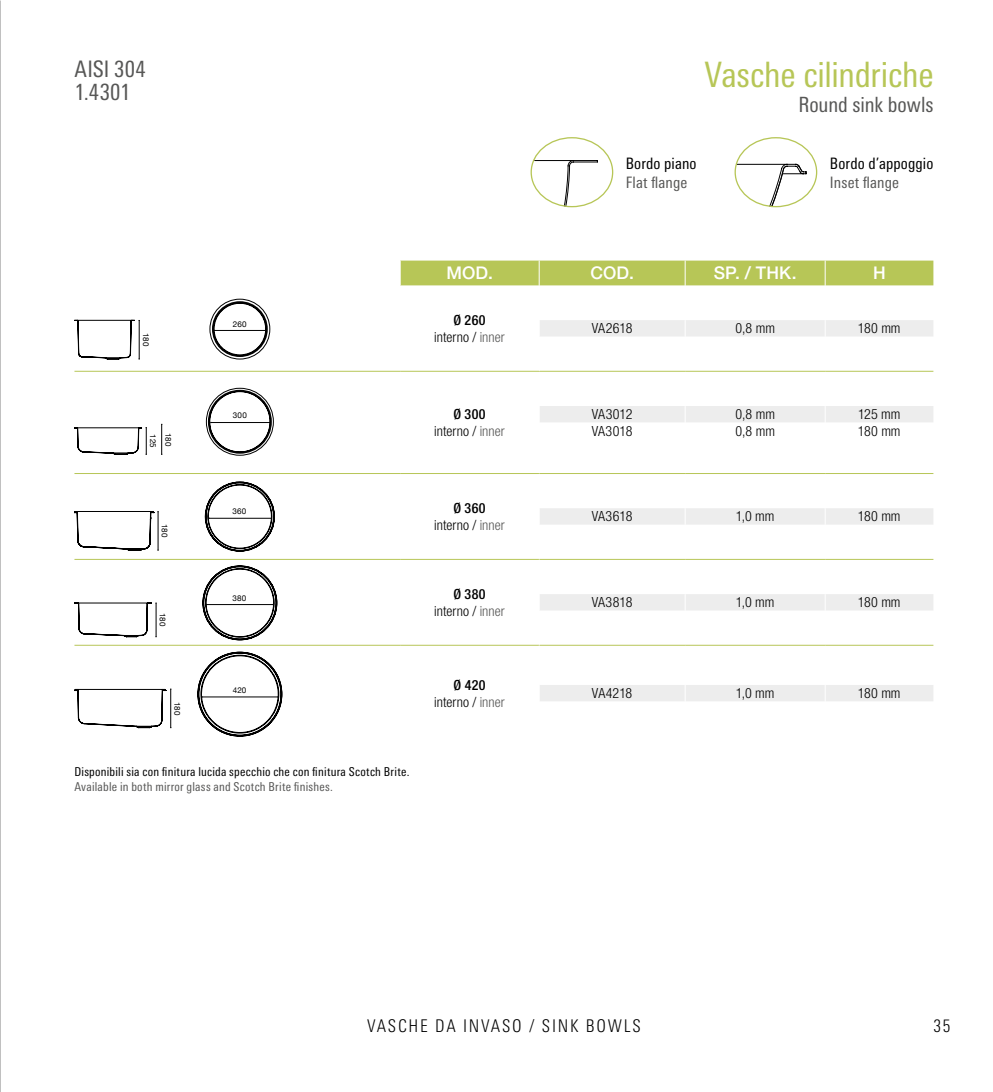
<style>
.page{position:relative;width:993px;height:1092px;background:#fff}
.page>*{position:absolute;margin:0;border:0;box-sizing:border-box;transform-origin:0 0}
.t1{font:condensed 35px "Linotype Univers";letter-spacing:-.01em;color:#b7c657}
.t2{font:condensed 22.75px/22.8px "Linotype Univers";letter-spacing:.005em;color:#575756}
.t3{font:condensed 21px "Linotype Univers";letter-spacing:-.005em;color:#575756}
.t4{font:300 condensed 17.5px "Linotype Univers";letter-spacing:.1em;color:#000}
.t5{font:500 17.5px "Helvetica Neue LT Std";letter-spacing:.005em;color:#fff}
.t6{font:condensed 15.75px "Linotype Univers";letter-spacing:.01em;color:#000}
.t7{font:condensed 15.75px "Linotype Univers";letter-spacing:.01em;color:#575756}
.t8{font:300 condensed 14px/16.8px "Helvetica Neue LT Std";letter-spacing:.005em;color:#000;text-align:center}
.t9{font:condensed 12.25px "Linotype Univers";letter-spacing:.02em;color:#000}
.t10{font:condensed 12.25px "Linotype Univers";letter-spacing:.02em;color:#575756}
.t11{font:8.05px "Helvetica Neue";letter-spacing:.025em;color:#000}
.s1{font-weight:500}
.s2{color:#575756}
</style>
<div class="page">
<svg style="left:539px;top:320px;width:394px;height:381px"></svg>
<div style="left:400px;top:260px;width:533px;height:25px;background:#b7c657"></div>
<svg style="left:684px;top:320px;width:1px;height:16px"></svg>
<hr style="left:684px;top:336px;width:1px;height:35px;background:#fff">
<hr style="left:824px;top:336px;width:1px;height:35px;background:#fff">
<hr style="left:684px;top:371px;width:1px;height:35px;background:#fff">
<hr style="left:824px;top:371px;width:1px;height:35px;background:#fff">
<svg style="left:684px;top:406px;width:1px;height:33px"></svg>
<hr style="left:684px;top:439px;width:1px;height:34px;background:#fff">
<hr style="left:824px;top:439px;width:1px;height:34px;background:#fff">
<hr style="left:684px;top:474px;width:1px;height:34px;background:#fff">
<hr style="left:824px;top:474px;width:1px;height:34px;background:#fff">
<hr style="left:684px;top:524px;width:1px;height:35px;background:#fff">
<hr style="left:824px;top:524px;width:1px;height:35px;background:#fff">
<hr style="left:684px;top:610px;width:1px;height:35px;background:#fff">
<hr style="left:824px;top:610px;width:1px;height:35px;background:#fff">
<hr style="left:684px;top:645px;width:1px;height:40px;background:#fff">
<hr style="left:824px;top:645px;width:1px;height:40px;background:#fff">
<svg style="left:684px;top:508px;width:1px;height:16px"></svg>
<svg style="left:824px;top:320px;width:1px;height:16px"></svg>
<svg style="left:824px;top:406px;width:1px;height:33px"></svg>
<svg style="left:824px;top:508px;width:1px;height:16px"></svg>
<hr style="left:684px;top:559px;width:1px;height:35px;background:#fff">
<hr style="left:824px;top:559px;width:1px;height:35px;background:#fff">
<svg style="left:684px;top:594px;width:1px;height:16px"></svg>
<svg style="left:824px;top:594px;width:1px;height:16px"></svg>
<svg style="left:684px;top:685px;width:1px;height:16px"></svg>
<svg style="left:824px;top:685px;width:1px;height:16px"></svg>
<hr style="left:74px;top:371px;width:326px;height:1px;background:#b7c657">
<hr style="left:539px;top:371px;width:146px;height:1px;background:#b7c657">
<hr style="left:685px;top:371px;width:139px;height:1px;background:#b7c657">
<hr style="left:824px;top:371px;width:109px;height:1px;background:#b7c657">
<hr style="left:74px;top:473px;width:326px;height:1px;background:#b7c657">
<hr style="left:74px;top:559px;width:326px;height:1px;background:#b7c657">
<hr style="left:74px;top:645px;width:326px;height:1px;background:#b7c657">
<hr style="left:539px;top:473px;width:146px;height:1px;background:#b7c657">
<hr style="left:685px;top:473px;width:139px;height:1px;background:#b7c657">
<hr style="left:539px;top:559px;width:146px;height:1px;background:#b7c657">
<hr style="left:685px;top:559px;width:139px;height:1px;background:#b7c657">
<hr style="left:539px;top:645px;width:146px;height:1px;background:#b7c657">
<hr style="left:685px;top:645px;width:139px;height:1px;background:#b7c657">
<hr style="left:824px;top:473px;width:109px;height:1px;background:#b7c657">
<hr style="left:824px;top:559px;width:109px;height:1px;background:#b7c657">
<hr style="left:824px;top:645px;width:109px;height:1px;background:#b7c657">
<hr style="left:400px;top:371px;width:139px;height:1px;background:#b7c657">
<hr style="left:400px;top:473px;width:139px;height:1px;background:#b7c657">
<hr style="left:400px;top:559px;width:139px;height:1px;background:#b7c657">
<hr style="left:538px;top:559px;width:1px;height:35px;background:#fff">
<hr style="left:400px;top:645px;width:139px;height:1px;background:#b7c657">
<hr style="left:538px;top:645px;width:1px;height:40px;background:#fff">
<svg style="left:206px;top:388px;width:67px;height:67px"></svg>
<svg style="left:74px;top:427px;width:73px;height:28px"></svg>
<hr style="left:161px;top:424px;width:1px;height:30px;background:#000">
<svg style="left:74px;top:511px;width:85px;height:49px"></svg>
<svg style="left:205px;top:482px;width:69px;height:69px"></svg>
<svg style="left:203px;top:565px;width:74px;height:75px"></svg>
<svg style="left:74px;top:602px;width:83px;height:35px"></svg>
<svg style="left:198px;top:652px;width:84px;height:84px"></svg>
<svg style="left:74px;top:688px;width:97px;height:41px"></svg>
<svg style="left:210px;top:299px;width:60px;height:60px"></svg>
<svg style="left:74px;top:320px;width:66px;height:52px"></svg>
<svg style="left:736px;top:164px;width:70px;height:43px"></svg>
<svg style="left:534px;top:160px;width:63px;height:47px"></svg>
<div style="left:530px;top:137px;width:83px;height:70px;border:1px solid #b7c657;border-radius:50%"></div>
<div style="left:734px;top:137px;width:83px;height:70px;border:1px solid #b7c657;border-radius:50%"></div>
<h2 class="t2" style="left:75px;top:58px;width:72px">AISI 304<br>1.4301</h2>
<h1 class="t1" style="left:704px;top:54px;width:230px">Vasche cilindriche</h1>
<h3 class="t3" style="left:798px;top:93px;width:136px">Round sink bowls</h3>
<p class="t6" style="left:625px;top:154px;width:72px">Bordo piano</p>
<p class="t7" style="left:625px;top:173px;width:63px">Flat flange</p>
<p class="t6" style="left:829px;top:154px;width:105px">Bordo d’appoggio</p>
<p class="t7" style="left:829px;top:173px;width:71px">Inset flange</p>
<p class="t11" style="left:152px;top:333px;width:15px;rotate:90deg">180</p>
<p class="t11" style="left:159px;top:434px;width:15px;rotate:90deg">125</p>
<p class="t11" style="left:174px;top:432px;width:15px;rotate:90deg">180</p>
<p class="t11" style="left:170px;top:524px;width:15px;rotate:90deg">180</p>
<p class="t11" style="left:168px;top:613px;width:15px;rotate:90deg">180</p>
<p class="t11" style="left:183px;top:701px;width:15px;rotate:90deg">180</p>
<p class="t11" style="left:233px;top:318px;width:15px">260</p>
<p class="t11" style="left:233px;top:410px;width:15px">300</p>
<p class="t11" style="left:232px;top:505px;width:15px">360</p>
<p class="t11" style="left:232px;top:592px;width:15px">380</p>
<p class="t11" style="left:233px;top:684px;width:15px">420</p>
<p class="t9" style="left:74px;top:764px;width:336px">Disponibili sia con finitura lucida specchio che con finitura Scotch Brite.</p>
<p class="t10" style="left:74px;top:779px;width:260px">Available in both mirror glass and Scotch Brite finishes.</p>
<p class="t5" style="left:446px;top:262px;width:48px">MOD.</p>
<p class="t5" style="left:590px;top:262px;width:45px">COD.</p>
<p class="t5" style="left:713px;top:262px;width:84px">SP. / THK.</p>
<p class="t5" style="left:872px;top:262px;width:14px">H</p>
<p class="t8" style="left:434px;top:311px;width:72px"><span class="s1">Ø 260<br></span>interno / <span class="s2">inner</span></p>
<p class="t8" style="left:591px;top:320px;width:42px">VA2618</p>
<p class="t8" style="left:735px;top:320px;width:41px">0,8 mm</p>
<p class="t8" style="left:857px;top:320px;width:44px">180 mm</p>
<p class="t8" style="left:434px;top:405px;width:72px"><span class="s1">Ø 300<br></span>interno / <span class="s2">inner</span></p>
<p class="t8" style="left:591px;top:406px;width:42px">VA3012</p>
<p class="t8" style="left:735px;top:406px;width:41px">0,8 mm</p>
<p class="t8" style="left:857px;top:406px;width:44px">125 mm</p>
<p class="t8" style="left:591px;top:422px;width:42px">VA3018</p>
<p class="t8" style="left:735px;top:422px;width:41px">0,8 mm</p>
<p class="t8" style="left:857px;top:422px;width:44px">180 mm</p>
<p class="t8" style="left:434px;top:499px;width:72px"><span class="s1">Ø 360<br></span>interno / <span class="s2">inner</span></p>
<p class="t8" style="left:591px;top:508px;width:42px">VA3618</p>
<p class="t8" style="left:735px;top:508px;width:40px">1,0 mm</p>
<p class="t8" style="left:857px;top:508px;width:44px">180 mm</p>
<p class="t8" style="left:434px;top:585px;width:72px"><span class="s1">Ø 380<br></span>interno / <span class="s2">inner</span></p>
<p class="t8" style="left:591px;top:594px;width:42px">VA3818</p>
<p class="t8" style="left:735px;top:594px;width:40px">1,0 mm</p>
<p class="t8" style="left:857px;top:594px;width:44px">180 mm</p>
<p class="t8" style="left:434px;top:676px;width:72px"><span class="s1">Ø 420<br></span>interno / <span class="s2">inner</span></p>
<p class="t8" style="left:591px;top:684px;width:42px">VA4218</p>
<p class="t8" style="left:735px;top:684px;width:40px">1,0 mm</p>
<p class="t8" style="left:857px;top:684px;width:44px">180 mm</p>
<p class="t4" style="left:367px;top:1016px;width:275px">VASCHE DA INVASO / SINK BOWLS</p>
<p class="t4" style="left:933px;top:1016px;width:19px">35</p>
</div>
